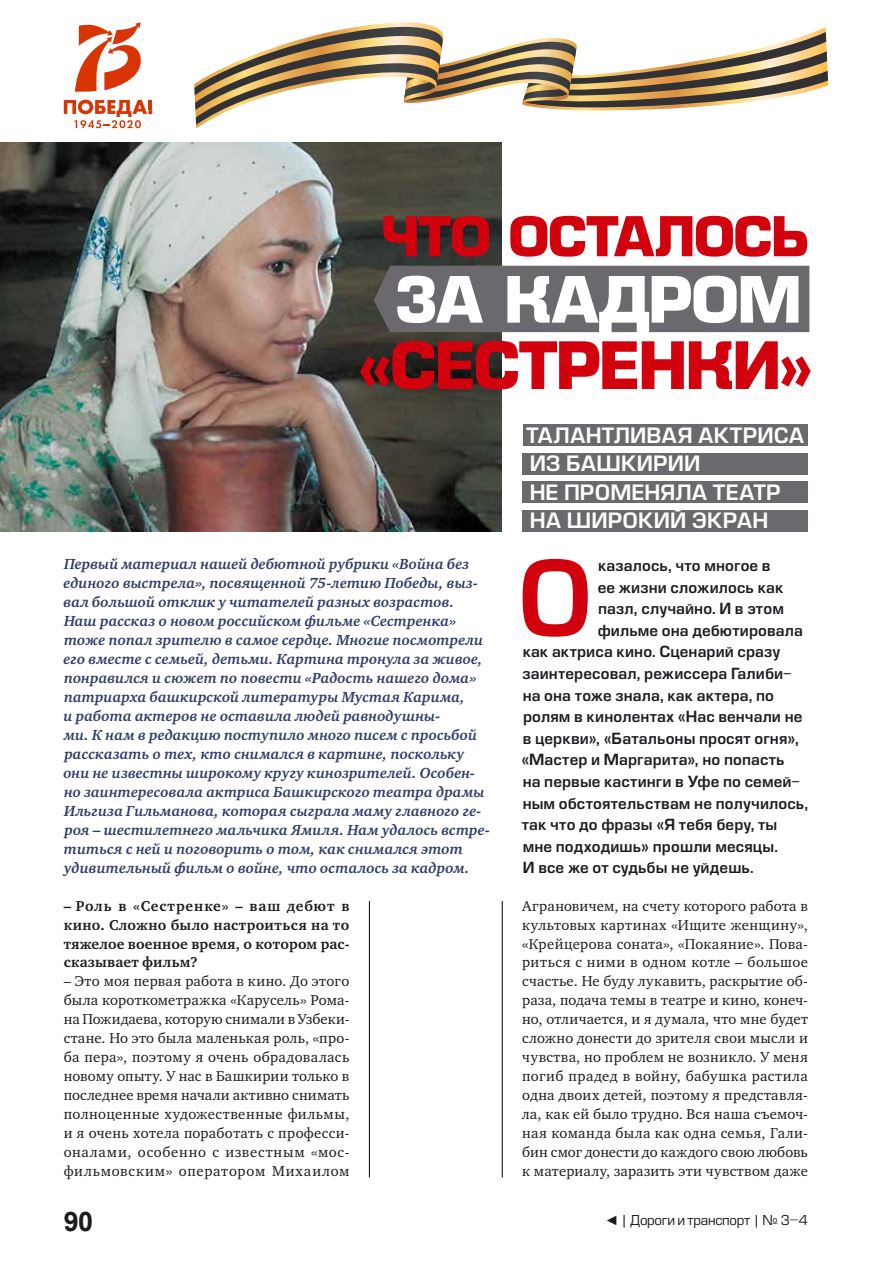
<style>
.page{position:relative;width:893px;height:1263px;background:#fff}
.page>*{position:absolute;margin:0;border:0;box-sizing:border-box;transform-origin:0 0}
.t1{font:101.55px "Europe Demi C";color:#d1010e}
.t2{font:700 68.7px "Eurofont C";letter-spacing:-.04em;color:#d1010e}
.t3{font:700 67.2px "Eurofont C";letter-spacing:-.01em;color:#fff}
.t4{font:700 57.75px "Eurofont C";letter-spacing:-.02em;color:#d1010e}
.t5{font:700 27px "Arial";color:#1b1c20}
.t6{font:20.7px/28.5px "Europe Demi C";letter-spacing:.005em;color:#fff}
.t7{font:italic 700 15px/18.9px "Charter ITC";letter-spacing:.01em;color:#2f3b69}
.t8{font:15px "Europe Demi C";letter-spacing:.005em;color:#1b1c20}
.t9{font:14.7px/18.9px "Charter ITC";letter-spacing:.04em;color:#1b1c20;text-align:justify}
.t10{font:700 14.7px/18.9px "Charter ITC";letter-spacing:.015em;color:#1b1c20;text-align:justify}
.t11{font:13.35px "Europe C";letter-spacing:-.015em;color:#1b1c20}
.s1{font-family:"Arial"}
</style>
<div class="page">
<img style="left:0;top:142px;width:502px;height:389px">
<div style="left:374px;top:266px;width:435px;height:66px;background:#6b696d"></div>
<div style="left:523px;top:425px;width:284px;height:21px;background:#6b696d"></div>
<div style="left:522px;top:453px;width:286px;height:21px;background:#6b696d"></div>
<div style="left:522px;top:481px;width:286px;height:22px;background:#6b696d"></div>
<div style="left:522px;top:510px;width:286px;height:21px;background:#6b696d"></div>
<hr style="left:369px;top:901px;width:1px;height:276px;background:#1b1c20">
<hr style="left:502px;top:901px;width:1px;height:276px;background:#1b1c20">
<svg style="left:64px;top:100px;width:88px;height:28px"></svg>
<svg style="left:75px;top:22px;width:66px;height:70px"></svg>
<svg style="left:194px;top:22px;width:634px;height:106px"></svg>
<h3 class="t4" style="left:381px;top:203px;width:429px">ЧТО ОСТАЛОСЬ</h3>
<h3 class="t3" style="left:394px;top:260px;width:410px">ЗА КАДРОМ</h3>
<h2 class="t2" style="left:357px;top:325px;width:458px">«СЕСТРЕНКИ»</h2>
<h3 class="t6" style="left:526px;top:421px;width:280px">ТАЛАНТЛИВАЯ АКТРИСА<br>ИЗ БАШКИРИИ<br>НЕ ПРОМЕНЯЛА ТЕАТР<br>НА ШИРОКИЙ ЭКРАН</h3>
<p class="t7" style="left:63px;top:555px;width:428px">Первый материал нашей дебютной рубрики «Война без единого выстрела», посвященной 75-летию Победы, выз&shy;вал большой отклик у читателей разных возрастов.<br>Наш рассказ о новом российском фильме «Сестренка» тоже попал зрителю в самое сердце. Многие посмотрели его вместе с семьей, детьми. Картина тронула за живое, понравился и сюжет по повести «Радость нашего дома» патриарха башкирской литературы Мустая Карима,<br>и работа актеров не оставила людей равнодушны-<br>ми. К нам в редакцию поступило много писем с просьбой рассказать о тех, кто снимался в картине, поскольку они не известны широкому кругу кинозрителей. Особен&shy;но заинтересовала актриса Башкирского театра драмы Ильгиза Гильманова, которая сыграла маму главного ге&shy;роя – шестилетнего мальчика Ямиля. Нам удалось встре&shy;титься с ней и поговорить о том, как снимался этот удивительный фильм о войне, что осталось за кадром.</p>
<h1 class="t1" style="left:517px;top:538px;width:78px">О</h1>
<p class="t8" style="left:598px;top:556px;width:174px">казалось, что многое в</p>
<p class="t8" style="left:598px;top:578px;width:187px">ее жизни сложилось как</p>
<p class="t8" style="left:598px;top:600px;width:187px">пазл, случайно. И в этом</p>
<p class="t8" style="left:598px;top:621px;width:207px">фильме она дебютировала</p>
<p class="t8" style="left:523px;top:643px;width:259px">как актриса кино. Сценарий сразу</p>
<p class="t8" style="left:522px;top:664px;width:270px">заинтересовал, режиссера Галиби-</p>
<p class="t8" style="left:523px;top:686px;width:253px">на она тоже знала, как актера, по</p>
<p class="t8" style="left:523px;top:708px;width:281px">ролям в кинолентах «Нас венчали не</p>
<p class="t8" style="left:523px;top:729px;width:278px">в церкви», «Батальоны просят огня»,</p>
<p class="t8" style="left:521px;top:751px;width:265px">«Мастер и Маргарита», но попасть</p>
<p class="t8" style="left:523px;top:772px;width:279px">на первые кастинги в Уфе по семей-</p>
<p class="t8" style="left:523px;top:794px;width:287px">ным обстоятельствам не получилось,</p>
<p class="t8" style="left:522px;top:816px;width:257px">так что до фразы «Я тебя беру, ты</p>
<p class="t8" style="left:523px;top:837px;width:257px">мне подходишь» прошли месяцы.</p>
<p class="t8" style="left:523px;top:859px;width:232px">И все же от судьбы не уйдешь.</p>
<p class="t10" style="left:64px;top:896px;width:287px">– Роль в «Сестренке» – ваш дебют в кино. Сложно было настроиться на то тяжелое военное время, о котором рас&shy;сказывает фильм?</p>
<p class="t9" style="left:64px;top:972px;width:287px">– Это моя первая работа в кино. До этого была короткометражка «Карусель» Рома&shy;на Пожидаева, которую снимали в Узбеки&shy;стане. Но это была маленькая роль, «про&shy;ба пера», поэтому я очень обрадовалась новому опыту. У нас в Башкирии только в последнее время начали активно снимать полноценные художественные фильмы, и я очень хотела поработать с професси&shy;оналами, особенно с известным «мос&shy;фильмовским» оператором Михаилом</p>
<p class="t9" style="left:522px;top:896px;width:287px">Аграновичем, на счету которого работа в культовых картинах «Ищите женщину», «Крейцерова соната», «Покаяние». Пова&shy;риться с ними в одном котле – большое счастье. Не буду лукавить, раскрытие об&shy;раза, подача темы в театре и кино, конеч&shy;но, отличается, и я думала, что мне будет сложно донести до зрителя свои мысли и чувства, но проблем не возникло. У меня погиб прадед в войну, бабушка растила одна двоих детей, поэтому я представля&shy;ла, как ей было трудно. Вся наша съемоч&shy;ная команда была как одна семья, Гали&shy;бин смог донести до каждого свою любовь к материалу, заразить эти чувством даже</p>
<h3 class="t5" style="left:64px;top:1202px;width:31px">90</h3>
<p class="t11" style="left:605px;top:1212px;width:204px"><span class="s1">◄</span> | Дороги и транспорт | № 3–4</p>
</div>
